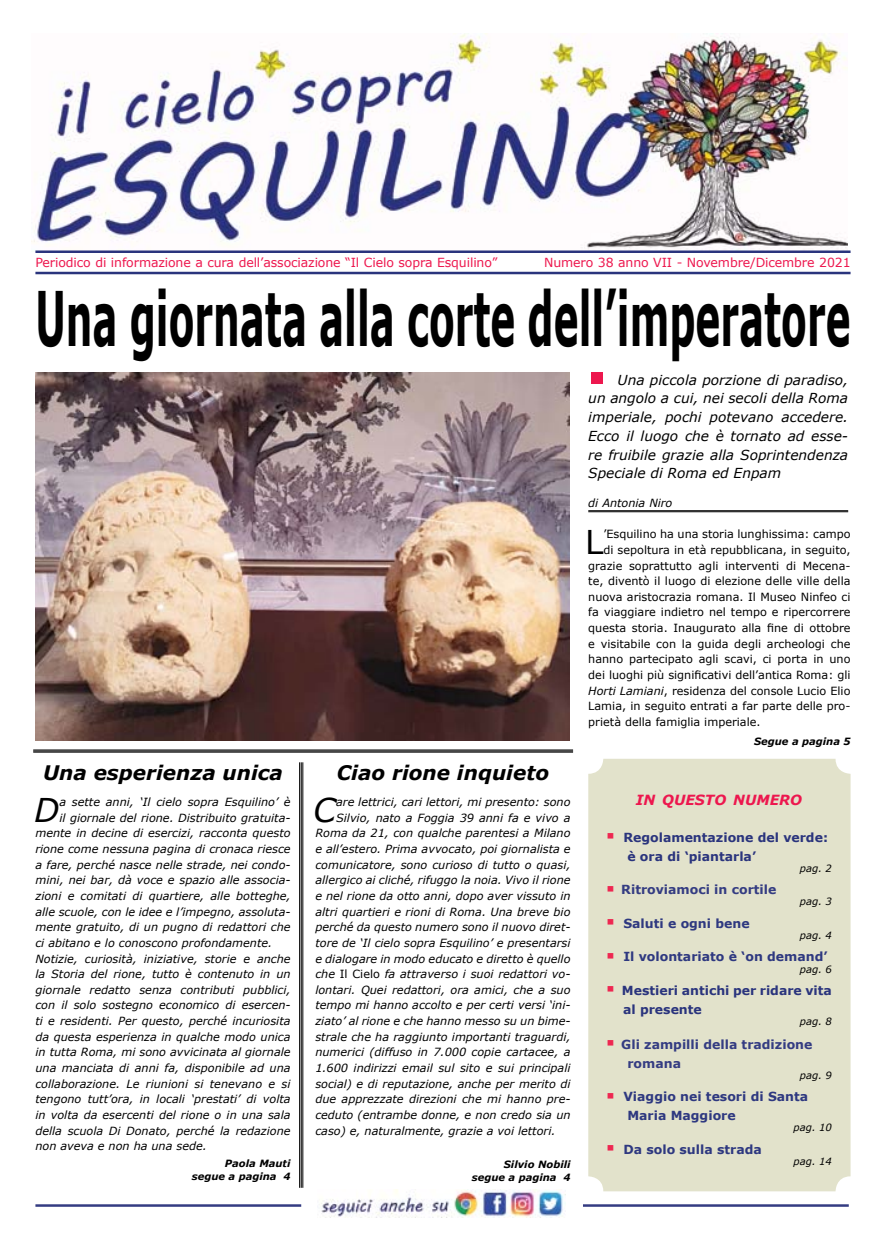
<style>
.page{position:relative;width:886px;height:1241px;background:#fff}
.page>*{position:absolute;margin:0;border:0;box-sizing:border-box;transform-origin:0 0}
.t1{font:700 75px "Verdana";color:#000;scale:.5 1}
.t2{font:italic 32.75px "Verdana";color:#000}
.t3{font:32.75px "Verdana";color:#000}
.t4{font:italic 700 20px "Verdana";color:#000}
.t5{font:italic 700 14px "Verdana";color:#ed174e}
.t6{font:italic 13.75px/18.8px "Verdana";color:#000;text-align:justify}
.t7{font:12.5px "Verdana";letter-spacing:-.01em;color:#ed174e}
.t8{font:700 12.5px/18.8px "Verdana";color:#2e3880}
.t9{font:700 12.5px/18.8px "Verdana";color:#2a347d}
.t10{font:700 12.5px/18.8px "Verdana";color:#343c82}
.t11{font:italic 11.25px "Verdana";color:#000}
.t12{font:11.25px "Verdana";color:#000}
.t13{font:italic 700 10px/12.5px "Verdana";color:#000;text-align:right}
.t14{font:italic 10px "Verdana";color:#000}
.s1{font-weight:700;font-style:normal;font-size:50px;color:#ed174e}
.s2{font-style:normal}
.s3{font-style:italic}
.s4{font-style:italic;font-size:25px;color:#ee2751}
</style>
<div class="page">
<img style="left:32px;top:34px;width:815px;height:216px">
<hr style="left:35px;top:250px;width:815px;height:3px;background:#2a347d">
<div style="left:588px;top:758px;width:262px;height:433px;background:#e2e2cb;border-radius:15px"></div>
<hr style="left:35px;top:1203px;width:266px;height:3px;background:#343c82">
<hr style="left:583px;top:1203px;width:266px;height:3px;background:#343c82">
<img style="left:321px;top:1189px;width:243px;height:28px">
<img style="left:35px;top:372px;width:534px;height:368px">
<hr style="left:588px;top:510px;width:260px;height:1px;background:#000">
<hr style="left:588px;top:511px;width:260px;height:1px;background:#000">
<hr style="left:303px;top:762px;width:1px;height:425px;background:#000">
<hr style="left:301px;top:762px;width:1px;height:425px;background:#000">
<hr style="left:299px;top:762px;width:1px;height:425px;background:#000">
<hr style="left:33px;top:749px;width:540px;height:1px;background:#000">
<hr style="left:33px;top:750px;width:540px;height:1px;background:#000">
<hr style="left:33px;top:751px;width:540px;height:1px;background:#000">
<hr style="left:35px;top:272px;width:815px;height:2px;background:#2a347d">
<p class="t7" style="left:35px;top:253px;width:464px">Periodico di informazione a cura dell’associazione “Il Cielo sopra Esquilino”</p>
<p class="t7" style="left:544px;top:253px;width:308px">Numero 38 anno VII - Novembre/Dicembre 2021</p>
<h1 class="t1" style="left:35px;top:265px;width:1631px">Una giornata alla corte dell’imperatore</h1>
<p class="t6" style="left:588px;top:370px;width:261px"><span class="s1">▪</span> Una piccola porzione di paradiso, un angolo a cui, nei secoli della Roma imperiale, pochi potevano accedere.<br>Ecco il luogo che è tornato ad esse&shy;re fruibile grazie alla Soprintendenza Speciale di Roma ed Enpam</p>
<p class="t11" style="left:588px;top:495px;width:86px">di Antonia Niro</p>
<h3 class="t4" style="left:43px;top:758px;width:241px">Una esperienza unica</h3>
<h2 class="t2" style="left:34px;top:787px;width:27px">D</h2>
<p class="t11" style="left:59px;top:794px;width:233px">a sette anni, ‘Il cielo sopra Esquilino’ è</p>
<p class="t11" style="left:59px;top:809px;width:233px">il giornale del rione. Distribuito gratuita-</p>
<p class="t11" style="left:35px;top:825px;width:257px">mente in decine di esercizi, racconta questo</p>
<p class="t11" style="left:35px;top:841px;width:257px">rione come nessuna pagina di cronaca riesce</p>
<p class="t11" style="left:35px;top:856px;width:257px">a fare, perché nasce nelle strade, nei condo-</p>
<p class="t11" style="left:35px;top:872px;width:257px">mini, nei bar, dà voce e spazio alle associa-</p>
<p class="t11" style="left:35px;top:888px;width:257px">zioni e comitati di quartiere, alle botteghe,</p>
<p class="t11" style="left:35px;top:903px;width:257px">alle scuole, con le idee e l’impegno, assoluta-</p>
<p class="t11" style="left:35px;top:919px;width:257px">mente gratuito, di un pugno di redattori che</p>
<p class="t11" style="left:35px;top:934px;width:238px">ci abitano e lo conoscono profondamente.</p>
<p class="t11" style="left:35px;top:950px;width:257px">Notizie, curiosità, iniziative, storie e anche</p>
<p class="t11" style="left:35px;top:966px;width:257px">la Storia del rione, tutto è contenuto in un</p>
<p class="t11" style="left:35px;top:981px;width:257px">giornale redatto senza contributi pubblici,</p>
<p class="t11" style="left:35px;top:997px;width:257px">con il solo sostegno economico di esercen-</p>
<p class="t11" style="left:35px;top:1013px;width:257px">ti e residenti. Per questo, perché incuriosita</p>
<p class="t11" style="left:35px;top:1028px;width:257px">da questa esperienza in qualche modo unica</p>
<p class="t11" style="left:35px;top:1044px;width:257px">in tutta Roma, mi sono avvicinata al giornale</p>
<p class="t11" style="left:35px;top:1059px;width:257px">una manciata di anni fa, disponibile ad una</p>
<p class="t11" style="left:35px;top:1075px;width:257px">collaborazione. Le riunioni si tenevano e si</p>
<p class="t11" style="left:35px;top:1091px;width:257px">tengono tutt’ora, in locali ‘prestati’ di volta</p>
<p class="t11" style="left:35px;top:1106px;width:257px">in volta da esercenti del rione o in una sala</p>
<p class="t11" style="left:35px;top:1122px;width:257px">della scuola Di Donato, perché la redazione</p>
<p class="t11" style="left:35px;top:1138px;width:173px">non aveva e non ha una sede.</p>
<p class="t13" style="left:192px;top:1157px;width:100px">Paola Mauti segue a pagina 4</p>
<h3 class="t4" style="left:337px;top:758px;width:214px">Ciao rione inquieto</h3>
<h2 class="t2" style="left:313px;top:787px;width:24px">C</h2>
<p class="t11" style="left:336px;top:794px;width:236px">are lettrici, cari lettori, mi presento: sono</p>
<p class="t11" style="left:336px;top:809px;width:236px">Silvio, nato a Foggia 39 anni fa e vivo a</p>
<p class="t11" style="left:315px;top:825px;width:257px">Roma da 21, con qualche parentesi a Milano</p>
<p class="t11" style="left:315px;top:841px;width:257px">e all’estero. Prima avvocato, poi giornalista e</p>
<p class="t11" style="left:315px;top:856px;width:257px">comunicatore, sono curioso di tutto o quasi,</p>
<p class="t11" style="left:315px;top:872px;width:257px">allergico ai cliché, rifuggo la noia. Vivo il rione</p>
<p class="t11" style="left:315px;top:888px;width:257px">e nel rione da otto anni, dopo aver vissuto in</p>
<p class="t11" style="left:315px;top:903px;width:257px">altri quartieri e rioni di Roma. Una breve bio</p>
<p class="t11" style="left:315px;top:919px;width:257px">perché da questo numero sono il nuovo diret-</p>
<p class="t11" style="left:315px;top:934px;width:257px">tore de ‘Il cielo sopra Esquilino’ e presentarsi</p>
<p class="t11" style="left:315px;top:950px;width:257px">e dialogare in modo educato e diretto è quello</p>
<p class="t11" style="left:315px;top:966px;width:257px">che <span class="s2">Il Cielo</span> fa attraverso i suoi redattori vo-</p>
<p class="t11" style="left:315px;top:981px;width:257px">lontari. Quei redattori, ora amici, che a suo</p>
<p class="t11" style="left:315px;top:997px;width:257px">tempo mi hanno accolto e per certi versi ‘ini-</p>
<p class="t11" style="left:315px;top:1013px;width:257px">ziato’ al rione e che hanno messo su un bime-</p>
<p class="t11" style="left:315px;top:1028px;width:257px">strale che ha raggiunto importanti traguardi,</p>
<p class="t11" style="left:315px;top:1044px;width:257px">numerici (diffuso in 7.000 copie cartacee, a</p>
<p class="t11" style="left:315px;top:1059px;width:257px">1.600 indirizzi email sul sito e sui principali</p>
<p class="t11" style="left:315px;top:1075px;width:257px">social) e di reputazione, anche per merito di</p>
<p class="t11" style="left:315px;top:1091px;width:257px">due apprezzate direzioni che mi hanno pre-</p>
<p class="t11" style="left:315px;top:1106px;width:257px">ceduto (entrambe donne, e non credo sia un</p>
<p class="t11" style="left:315px;top:1122px;width:242px">caso) e, naturalmente, grazie a voi lettori.</p>
<p class="t13" style="left:472px;top:1157px;width:100px">Silvio Nobili segue a pagina 4</p>
<h2 class="t3" style="left:585px;top:519px;width:20px">L</h2>
<p class="t12" style="left:603px;top:526px;width:249px">’Esquilino ha una storia lunghissima: campo</p>
<p class="t12" style="left:603px;top:542px;width:249px">di sepoltura in età repubblicana, in seguito,</p>
<p class="t12" style="left:588px;top:557px;width:264px">grazie soprattutto agli interventi di Mecena-</p>
<p class="t12" style="left:588px;top:573px;width:264px">te, diventò il luogo di elezione delle ville della</p>
<p class="t12" style="left:588px;top:589px;width:264px">nuova aristocrazia romana. Il Museo Ninfeo ci</p>
<p class="t12" style="left:588px;top:604px;width:264px">fa viaggiare indietro nel tempo e ripercorrere</p>
<p class="t12" style="left:588px;top:620px;width:264px">questa storia. Inaugurato alla fine di ottobre</p>
<p class="t12" style="left:588px;top:635px;width:264px">e visitabile con la guida degli archeologi che</p>
<p class="t12" style="left:588px;top:651px;width:264px">hanno partecipato agli scavi, ci porta in uno</p>
<p class="t12" style="left:588px;top:667px;width:264px">dei luoghi più significativi dell’antica Roma: gli</p>
<p class="t12" style="left:588px;top:682px;width:264px"><span class="s3">Horti Lamiani</span>, residenza del console Lucio Elio</p>
<p class="t12" style="left:588px;top:698px;width:264px">Lamia, in seguito entrati a far parte delle pro-</p>
<p class="t12" style="left:588px;top:714px;width:174px">prietà della famiglia imperiale.</p>
<p class="t13" style="left:754px;top:735px;width:98px">Segue a pagina 5</p>
<p class="t5" style="left:636px;top:790px;width:168px">IN QUESTO NUMERO</p>
<p class="t9" style="left:627px;top:827px;width:202px;text-indent:-21px"><span class="s4">▪</span> Regolamentazione del verde: è ora di ‘piantarla’</p>
<p class="t14" style="left:800px;top:861px;width:33px">pag. 2</p>
<p class="t10" style="left:606px;top:879px;width:172px"><span class="s4">▪</span> Ritroviamoci in cortile</p>
<p class="t14" style="left:800px;top:894px;width:33px">pag. 3</p>
<p class="t8" style="left:606px;top:913px;width:145px"><span class="s4">▪</span> Saluti e ogni bene</p>
<p class="t14" style="left:800px;top:928px;width:33px">pag. 4</p>
<p class="t8" style="left:606px;top:946px;width:223px"><span class="s4">▪</span> Il volontariato è ‘on demand’</p>
<p class="t14" style="left:800px;top:961px;width:33px">pag. 6</p>
<p class="t9" style="left:623px;top:980px;width:210px;text-indent:-17px"><span class="s4">▪</span> Mestieri antichi per ridare vita al presente</p>
<p class="t14" style="left:800px;top:1014px;width:33px">pag. 8</p>
<p class="t10" style="left:627px;top:1034px;width:187px;text-indent:-21px"><span class="s4">▪</span> Gli zampilli della tradizione romana</p>
<p class="t14" style="left:800px;top:1068px;width:33px">pag. 9</p>
<p class="t8" style="left:627px;top:1086px;width:182px;text-indent:-21px"><span class="s4">▪</span> Viaggio nei tesori di Santa<br>Maria Maggiore</p>
<p class="t14" style="left:793px;top:1120px;width:40px">pag. 10</p>
<p class="t8" style="left:606px;top:1139px;width:157px"><span class="s4">▪</span> Da solo sulla strada</p>
<p class="t14" style="left:793px;top:1154px;width:40px">pag. 14</p>
</div>
